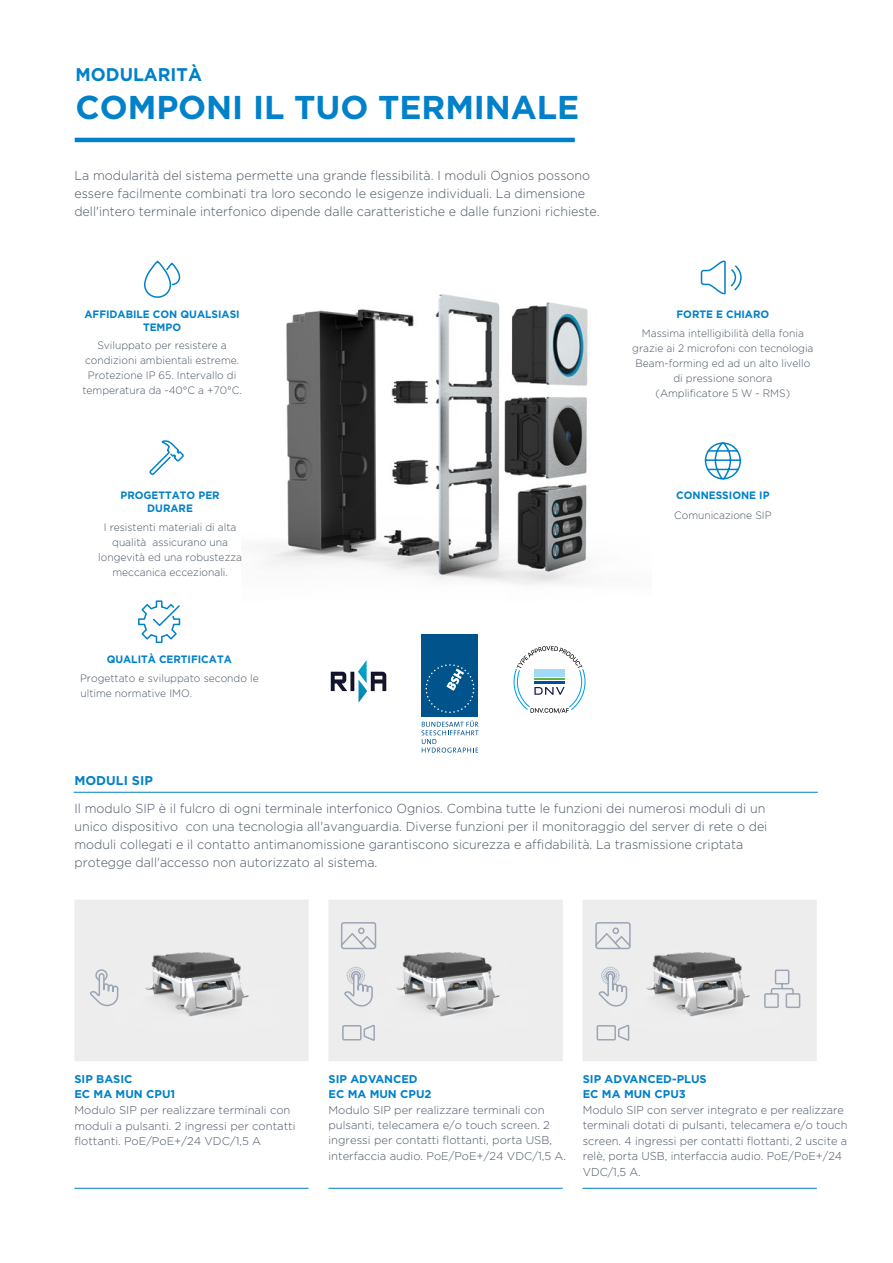
<style>
.page{position:relative;width:893px;height:1263px;background:#fff}
.page>*{position:absolute;margin:0;border:0;box-sizing:border-box;transform-origin:0 0}
.t1{font:700 33px "Gotham";letter-spacing:-.005em;color:#0081c9}
.t2{font:700 18.3px "Gotham";color:#0081c9;scale:.96 1}
.t3{font:300 13.05px/17.9px "Gotham";color:#485464;scale:.96 1}
.t4{font:700 12.75px "Gotham";color:#0081c9}
.t5{font:300 11.55px/15.5px "Gotham";color:#485464;scale:.96 1}
.t6{font:300 11.25px/15.1px "Gotham";color:#485464}
.t7{font:700 11.25px/15.1px "Gotham";color:#0081c9}
.t8{font:300 10.65px/15px "Gotham";color:#485464;text-align:center;scale:.96 1}
.t9{font:700 10.65px/12.9px "Gotham";color:#0081c9;text-align:center;scale:.96 1}
</style>
<div class="page">
<div style="left:422px;top:634px;width:56px;height:83px;background:#00548b"></div>
<svg style="left:421px;top:720px;width:58px;height:33px"></svg>
<svg style="left:425px;top:664px;width:49px;height:49px"></svg>
<svg style="left:331px;top:660px;width:55px;height:43px"></svg>
<svg style="left:513px;top:646px;width:72px;height:67px"></svg>
<img style="left:269px;top:294px;width:319px;height:291px">
<hr style="left:75px;top:138px;width:500px;height:4px;background:#0081c9">
<hr style="left:74px;top:792px;width:744px;height:1px;background:#0081c9">
<svg style="left:74px;top:900px;width:743px;height:161px;background:#eee"></svg>
<hr style="left:74px;top:1188px;width:235px;height:1px;background:#0081c9">
<hr style="left:328px;top:1188px;width:235px;height:1px;background:#0081c9">
<hr style="left:583px;top:1188px;width:234px;height:1px;background:#0081c9">
<svg style="left:149px;top:440px;width:35px;height:35px"></svg>
<svg style="left:144px;top:260px;width:37px;height:38px"></svg>
<svg style="left:700px;top:260px;width:42px;height:35px"></svg>
<svg style="left:704px;top:442px;width:37px;height:38px"></svg>
<svg style="left:138px;top:600px;width:43px;height:44px"></svg>
<img style="left:112px;top:928px;width:166px;height:105px">
<img style="left:362px;top:928px;width:167px;height:105px">
<img style="left:613px;top:928px;width:167px;height:105px">
<div style="left:358px;top:927px;width:7px;height:7px;border:2px solid #9ca5b4;border-radius:50%"></div>
<div style="left:341px;top:922px;width:35px;height:27px;border:2px solid #9ca5b4;border-radius:2px"></div>
<svg style="left:339px;top:931px;width:38px;height:19px"></svg>
<div style="left:612px;top:927px;width:7px;height:7px;border:2px solid #9ca5b4;border-radius:50%"></div>
<div style="left:595px;top:922px;width:36px;height:27px;border:2px solid #9ca5b4;border-radius:2px"></div>
<svg style="left:594px;top:931px;width:38px;height:19px"></svg>
<svg style="left:343px;top:966px;width:31px;height:41px"></svg>
<svg style="left:597px;top:966px;width:31px;height:41px"></svg>
<svg style="left:341px;top:1023px;width:35px;height:19px"></svg>
<svg style="left:596px;top:1023px;width:35px;height:19px"></svg>
<svg style="left:89px;top:968px;width:31px;height:39px"></svg>
<svg style="left:763px;top:969px;width:38px;height:40px;background:#dedfe2"></svg>
<h2 class="t2" style="left:76px;top:64px;width:133px">MODULARITÀ</h2>
<h1 class="t1" style="left:76px;top:86px;width:505px">COMPONI IL TUO TERMINALE</h1>
<p class="t3" style="left:74px;top:167px;width:549px">La modularità del sistema permette una grande flessibilità. I moduli Ognios possono essere facilmente combinati tra loro secondo le esigenze individuali. La dimensione dell'intero terminale interfonico dipende dalle caratteristiche e dalle funzioni richieste.</p>
<p class="t9" style="left:84px;top:307px;width:163px">AFFIDABILE CON QUALSIASI<br>TEMPO</p>
<p class="t8" style="left:83px;top:338px;width:167px">Sviluppato per resistere a condizioni ambientali estreme.<br>Protezione IP 65. Intervallo di temperatura da -40°C a +70°C.</p>
<p class="t9" style="left:676px;top:307px;width:98px">FORTE E CHIARO</p>
<p class="t8" style="left:632px;top:325px;width:190px">Massima intelligibilità della fonia grazie ai 2 microfoni con tecnologia<br>Beam-forming ed ad un alto livello di pressione sonora<br>(Amplificatore 5 W - RMS)</p>
<p class="t9" style="left:120px;top:489px;width:105px">PROGETTATO PER<br>DURARE</p>
<p class="t8" style="left:98px;top:520px;width:151px">I resistenti materiali di alta qualità assicurano una longevità ed una robustezza meccanica eccezionali.</p>
<p class="t9" style="left:107px;top:653px;width:132px">QUALITÀ CERTIFICATA</p>
<p class="t8" style="left:80px;top:671px;width:188px;text-align:left">Progettato e sviluppato secondo le ultime normative IMO.</p>
<p class="t4" style="left:74px;top:773px;width:80px">MODULI SIP</p>
<p class="t9" style="left:676px;top:489px;width:99px">CONNESSIONE IP</p>
<p class="t8" style="left:674px;top:507px;width:103px">Comunicazione SIP</p>
<p class="t3" style="left:74px;top:799px;width:723px">Il modulo SIP è il fulcro di ogni terminale interfonico Ognios. Combina tutte le funzioni dei numerosi moduli di un unico dispositivo con una tecnologia all'avanguardia. Diverse funzioni per il monitoraggio del server di rete o dei moduli collegati e il contatto antimanomissione garantiscono sicurezza e affidabilità. La trasmissione criptata protegge dall'accesso non autorizzato al sistema.</p>
<p class="t7" style="left:74px;top:1071px;width:102px">SIP BASIC<br>EC MA MUN CPU1</p>
<p class="t6" style="left:74px;top:1103px;width:223px">Modulo SIP per realizzare terminali con moduli a pulsanti. 2 ingressi per contatti flottanti. PoE/PoE+/24 VDC/1,5 A</p>
<p class="t7" style="left:328px;top:1071px;width:105px">SIP ADVANCED<br>EC MA MUN CPU2</p>
<p class="t6" style="left:328px;top:1102px;width:239px">Modulo SIP per realizzare terminali con pulsanti, telecamera e/o touch screen. 2 ingressi per contatti flottanti, porta USB, interfaccia audio. PoE/PoE+/24 VDC/1,5 A.</p>
<p class="t7" style="left:583px;top:1071px;width:126px">SIP ADVANCED-PLUS<br>EC MA MUN CPU3</p>
<p class="t5" style="left:583px;top:1102px;width:277px">Modulo SIP con server integrato e per realizzare terminali dotati di pulsanti, telecamera e/o touch screen. 4 ingressi per contatti flottanti, 2 uscite a relè, porta USB, interfaccia audio. PoE/PoE+/24<br>VDC/1,5 A.</p>
</div>
